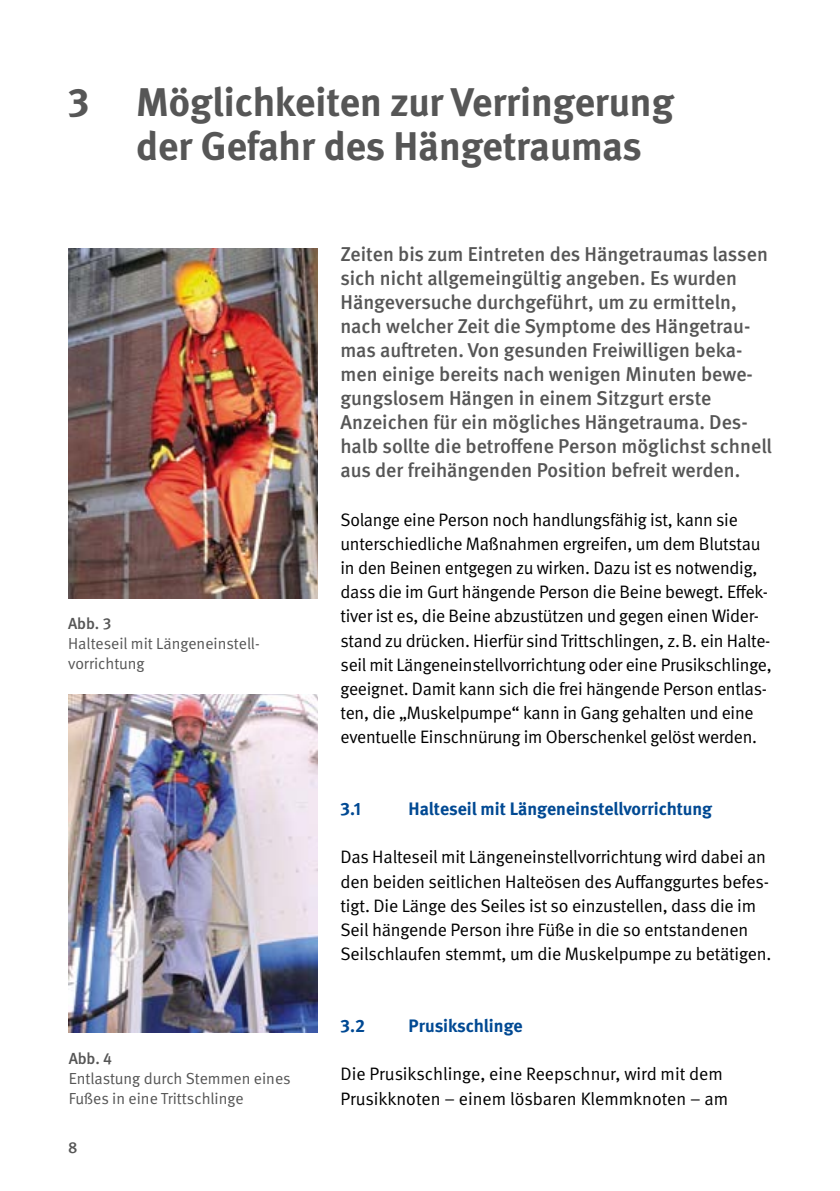
<style>
.page{position:relative;width:840px;height:1191px;background:#fff}
.page>*{position:absolute;margin:0;border:0;box-sizing:border-box;transform-origin:0 0}
.t1{font:700 40px/44px "DGUV Meta";color:#565656}
._10pt_Anleser{font:500 20px/24px "DGUV Meta";color:#565656}
.Fließtext{font:18px/24px "DGUV Meta";letter-spacing:-.015em;color:#000}
.t2{font:700 18px "DGUV Meta";color:#004993}
.t3{font:16px/20px "DGUV Meta";color:#565656}
.t4{font:500 16px "DGUV Meta";letter-spacing:-.01em;color:#565656}
</style>
<div class="page">
<img style="left:68px;top:249px;width:249px;height:349px">
<img style="left:68px;top:694px;width:249px;height:338px">
<h1 class="t1" style="left:136px;top:82px;width:539px;text-indent:-68px">3 Möglichkeiten zur Verringerung der Gefahr des Hängetraumas</h1>
<p class="t4" style="left:68px;top:614px;width:45px">Abb. 3</p>
<p class="t3" style="left:68px;top:633px;width:193px">Halteseil mit Längeneinstell&shy;vorrichtung</p>
<p class="t4" style="left:69px;top:1049px;width:45px">Abb. 4</p>
<p class="t3" style="left:69px;top:1068px;width:223px">Entlastung durch Stemmen eines<br>Fußes in eine Trittschlinge</p>
<p class="t4" style="left:68px;top:1137px;width:11px">8</p>
<p class="_10pt_Anleser" style="left:340px;top:243px;width:433px">Zeiten bis zum Eintreten des Hängetraumas lassen sich nicht allgemeingültig angeben. Es wurden Hängeversuche durchgeführt, um zu ermitteln, nach welcher Zeit die Symptome des Hängetrau&shy;mas auftreten. Von gesunden Freiwilligen beka&shy;men einige bereits nach wenigen Minuten bewe&shy;gungslosem Hängen in einem Sitzgurt erste Anzeichen für ein mögliches Hängetrauma. Des&shy;halb sollte die betroffene Person möglichst schnell aus der freihängenden Position befreit werden.</p>
<p class="Fließtext" style="left:340px;top:508px;width:432px">Solange eine Person noch handlungsfähig ist, kann sie unterschiedliche Maßnahmen ergreifen, um dem Blutstau in den Beinen entgegen zu wirken. Dazu ist es notwendig, dass die im Gurt hängende Person die Beine bewegt. Effek&shy;tiver ist es, die Beine abzustützen und gegen einen Wider&shy;stand zu drücken. Hierfür sind Trittschlingen, z.B. ein Halte&shy;seil mit Längeneinstellvorrichtung oder eine Prusikschlinge, geeignet. Damit kann sich die frei hängende Person entlas&shy;ten, die „Muskelpumpe“ kann in Gang gehalten und eine eventuelle Einschnürung im Oberschenkel gelöst werden.</p>
<h2 class="t2" style="left:340px;top:798px;width:22px">3.1</h2>
<h2 class="t2" style="left:408px;top:798px;width:305px">Halteseil mit Längeneinstellvorrichtung</h2>
<p class="Fließtext" style="left:340px;top:845px;width:432px">Das Halteseil mit Längeneinstellvorrichtung wird dabei an den beiden seitlichen Halteösen des Auffanggurtes befes&shy;tigt. Die Länge des Seiles ist so einzustellen, dass die im Seil hängende Person ihre Füße in die so entstandenen Seilschlaufen stemmt, um die Muskelpumpe zu betätigen.</p>
<h2 class="t2" style="left:340px;top:1015px;width:26px">3.2</h2>
<h2 class="t2" style="left:408px;top:1015px;width:115px">Prusikschlinge</h2>
<p class="Fließtext" style="left:340px;top:1062px;width:389px">Die Prusikschlinge, eine Reepschnur, wird mit dem<br>Prusikknoten – einem lösbaren Klemmknoten – am</p>
</div>
